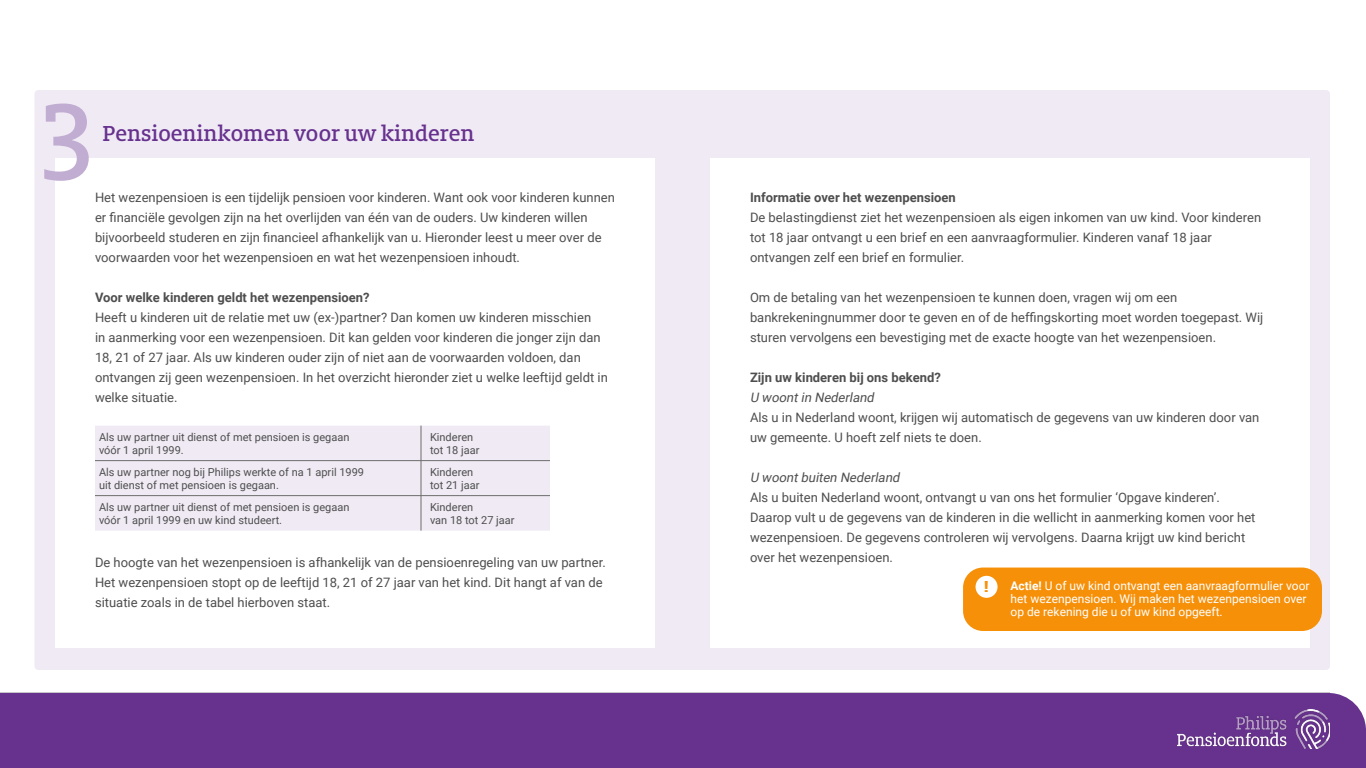
<style>
.page{position:relative;width:1366px;height:768px;background:#fff}
.page>*{position:absolute;margin:0;border:0;box-sizing:border-box;transform-origin:0 0}
.t1{font:500 120px "Milo Slab Pro";color:#c2add2}
.t2{font:500 24px "Milo Slab Pro";color:#67318e}
.t3{font:700 15px "Tahoma";color:#f79009}
.t4{font:13px/20px "Roboto";color:#4e4e4e}
.t5{font:700 13px "Roboto";color:#4e4e4e}
.t6{font:italic 13px "Roboto";color:#4e4e4e}
.t7{font:12px/13px "Roboto";color:#fff}
.t8{font:11px/13.2px "Roboto";color:#4e4e4e}
.s1{font-weight:700}
</style>
<div class="page">
<div style="left:0;top:693px;width:1366px;height:75px;background:#67318e"></div>
<img style="left:1177px;top:710px;width:153px;height:38px">
<div style="left:34px;top:90px;width:1296px;height:580px;background:#f0eaf4;border-radius:4px"></div>
<div style="left:55px;top:158px;width:600px;height:490px;background:#fff"></div>
<div style="left:95px;top:426px;width:455px;height:105px;background:#f0eaf4"></div>
<hr style="left:421px;top:426px;width:1px;height:34px;background:#6e6e6e">
<hr style="left:95px;top:460px;width:326px;height:1px;background:#6e6e6e">
<hr style="left:421px;top:460px;width:129px;height:1px;background:#6e6e6e">
<hr style="left:421px;top:461px;width:1px;height:34px;background:#6e6e6e">
<hr style="left:95px;top:495px;width:326px;height:1px;background:#6e6e6e">
<hr style="left:421px;top:495px;width:129px;height:1px;background:#6e6e6e">
<hr style="left:421px;top:496px;width:1px;height:35px;background:#6e6e6e">
<div style="left:710px;top:158px;width:600px;height:490px;background:#fff"></div>
<div style="left:963px;top:568px;width:359px;height:63px;background:#f79009;border-radius:20px"></div>
<div style="left:976px;top:576px;width:22px;height:22px;background:#fff;border-radius:50%"></div>
<h1 class="t1" style="left:41px;top:51px;width:54px">3</h1>
<h2 class="t2" style="left:102px;top:119px;width:374px">Pensioeninkomen voor uw kinderen</h2>
<p class="t4" style="left:95px;top:187px;width:521px">Het wezenpensioen is een tijdelijk pensioen voor kinderen. Want ook voor kinderen kunnen er financiële gevolgen zijn na het overlijden van één van de ouders. Uw kinderen willen bijvoorbeeld studeren en zijn financieel afhankelijk van u. Hieronder leest u meer over de voorwaarden voor het wezenpensioen en wat het wezenpensioen inhoudt.</p>
<p class="t5" style="left:95px;top:288px;width:276px">Voor welke kinderen geldt het wezenpensioen?</p>
<p class="t4" style="left:95px;top:306px;width:514px">Heeft u kinderen uit de relatie met uw (ex-)partner? Dan komen uw kinderen misschien<br>in aanmerking voor een wezenpensioen. Dit kan gelden voor kinderen die jonger zijn dan 18, 21 of 27 jaar. Als uw kinderen ouder zijn of niet aan de voorwaarden voldoen, dan ontvangen zij geen wezenpensioen. In het overzicht hieronder ziet u welke leeftijd geldt in welke situatie.</p>
<p class="t8" style="left:99px;top:430px;width:252px">Als uw partner uit dienst of met pensioen is gegaan vóór 1 april 1999.</p>
<p class="t8" style="left:430px;top:430px;width:51px">Kinderen tot 18 jaar</p>
<p class="t8" style="left:99px;top:465px;width:267px">Als uw partner nog bij Philips werkte of na 1 april 1999 uit dienst of met pensioen is gegaan.</p>
<p class="t8" style="left:430px;top:465px;width:51px">Kinderen tot 21 jaar</p>
<p class="t8" style="left:99px;top:500px;width:252px">Als uw partner uit dienst of met pensioen is gegaan vóór 1 april 1999 en uw kind studeert.</p>
<p class="t8" style="left:430px;top:500px;width:86px">Kinderen<br>van 18 tot 27 jaar</p>
<p class="t4" style="left:95px;top:552px;width:512px">De hoogte van het wezenpensioen is afhankelijk van de pensioenregeling van uw partner.<br>Het wezenpensioen stopt op de leeftijd 18, 21 of 27 jaar van het kind. Dit hangt af van de situatie zoals in de tabel hierboven staat.</p>
<p class="t5" style="left:750px;top:188px;width:207px">Informatie over het wezenpensioen</p>
<p class="t4" style="left:750px;top:207px;width:513px">De belastingdienst ziet het wezenpensioen als eigen inkomen van uw kind. Voor kinderen tot 18 jaar ontvangt u een brief en een aanvraagformulier. Kinderen vanaf 18 jaar ontvangen zelf een brief en formulier.</p>
<p class="t4" style="left:750px;top:287px;width:515px">Om de betaling van het wezenpensioen te kunnen doen, vragen wij om een bankrekeningnummer door te geven en of de heffingskorting moet worden toegepast. Wij sturen vervolgens een bevestiging met de exacte hoogte van het wezenpensioen.</p>
<p class="t5" style="left:750px;top:368px;width:192px">Zijn uw kinderen bij ons bekend?</p>
<p class="t6" style="left:750px;top:388px;width:128px">U woontin Nederland</p>
<p class="t4" style="left:750px;top:407px;width:511px">Als u in Nederland woont, krijgen wij automatisch de gegevens van uw kinderen door van uw gemeente. U hoeft zelf niets te doen.</p>
<p class="t6" style="left:750px;top:468px;width:154px">U woontbuiten Nederland</p>
<p class="t4" style="left:750px;top:487px;width:507px">Als u buiten Nederland woont, ontvangt u van ons het formulier ‘Opgave kinderen’.<br>Daarop vult u de gegevens van de kinderen in die wellicht in aanmerking komen voor het wezenpensioen. De gegevens controleren wij vervolgens. Daarna krijgt uw kind bericht over het wezenpensioen.</p>
<p class="t3" style="left:984px;top:576px;width:7px">!</p>
<p class="t7" style="left:1011px;top:579px;width:301px"><span class="s1">Actie!</span> U of uw kind ontvangt een aanvraagformulier voor het wezenpensioen. Wij maken het wezenpensioen over op de rekening die u of uw kind opgeeft.</p>
</div>
